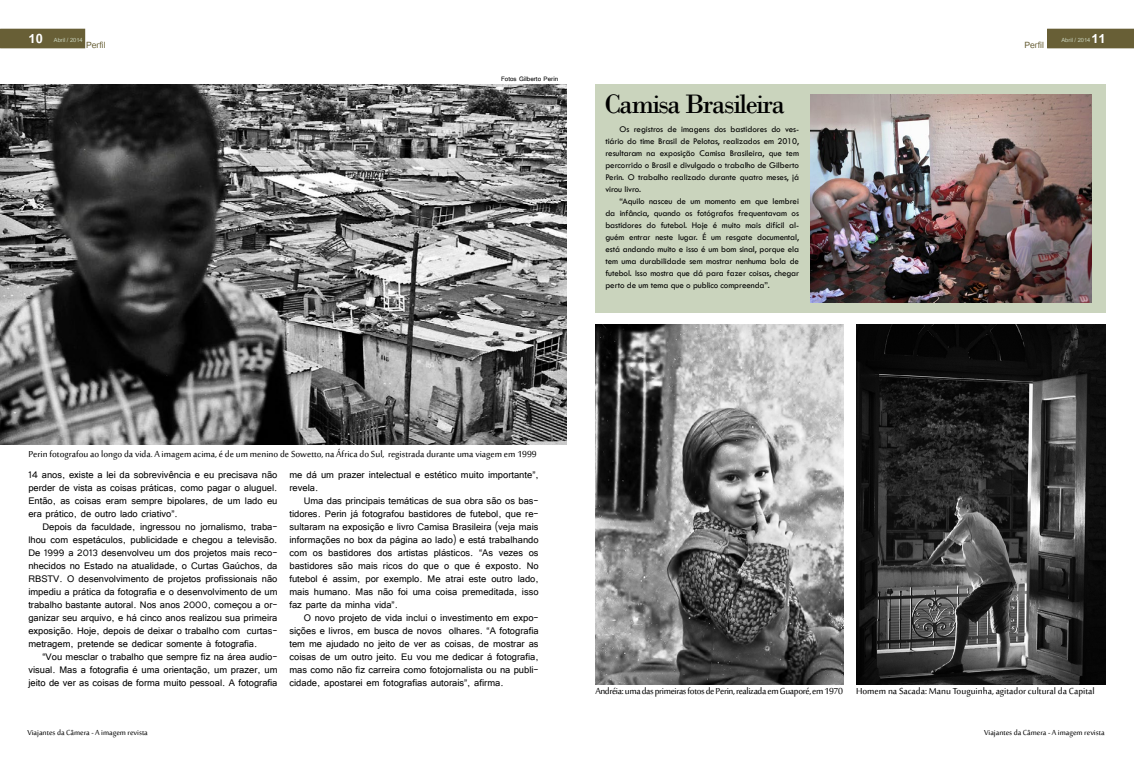
<style>
.page{position:relative;width:1134px;height:766px;background:#fff}
.page>*{position:absolute;margin:0;border:0;box-sizing:border-box;transform-origin:0 0}
.t1{font:28px "Bodoni";letter-spacing:-.05em;color:#000}
.t2{font:700 18px "Utsaah";color:#fff}
.t3{font:12px/13px "Tunga";color:#000;text-align:justify}
.t4{font:12px "Sakkal Majalla";letter-spacing:-.03em;color:#000}
.t5{font:12px "Sakkal Majalla";color:#000}
.t6{font:12px "Utsaah";color:#685f36}
.t7{font:10px "Sakkal Majalla";color:#000}
.t8{font:9px/12px "Tw Cen";letter-spacing:-.01em;color:#000;text-align:justify}
.t9{font:8px "Utsaah";color:#cad4bd}
.t10{font:8px "Tunga";color:#000}
</style>
<div class="page">
<div style="left:595px;top:84px;width:511px;height:228px;background:#cad4bd"></div>
<div style="left:1048px;top:29px;width:85px;height:19px;background:#685f36"></div>
<div style="left:1px;top:29px;width:84px;height:19px;background:#685f36"></div>
<img style="left:0;top:85px;width:567px;height:359px">
<img style="left:810px;top:94px;width:282px;height:208px">
<img style="left:856px;top:324px;width:250px;height:360px">
<img style="left:595px;top:324px;width:248px;height:360px">
<h2 class="t2" style="left:29px;top:30px;width:16px">10</h2>
<h2 class="t2" style="left:1091px;top:30px;width:16px">11</h2>
<p class="t9" style="left:54px;top:36px;width:30px">Abril / 2014</p>
<p class="t9" style="left:1061px;top:36px;width:30px">Abril / 2014</p>
<p class="t6" style="left:1024px;top:39px;width:21px">Perfil</p>
<p class="t6" style="left:86px;top:39px;width:21px">Perfil</p>
<p class="t10" style="left:501px;top:73px;width:59px">Fotos Gilberto Perin</p>
<h1 class="t1" style="left:604px;top:87px;width:182px">Camisa Brasileira</h1>
<p class="t8" style="left:605px;top:123px;width:195px;text-indent:14px">Os registros de imagens dos bastidores do ves&shy;tiário do time Brasil de Pelotas, realizados em 2010, resultaram na exposição Camisa Brasileira, que tem percorrido o Brasil e divulgado o trabalho de Gilberto Perin. O trabalho realizado durante quatro meses, já virou livro.</p>
<p class="t8" style="left:605px;top:195px;width:195px;text-indent:14px">“Aquilo nasceu de um momento em que lembrei da infância, quando os fotógrafos frequentavam os bastidores do futebol. Hoje é muito mais difícil al&shy;guém entrar neste lugar. É um resgate documental, está andando muito e isso é um bom sinal, porque ela tem uma durabilidade sem mostrar nenhuma bola de futebol. Isso mostra que dá para fazer coisas, chegar perto de um tema que o publico compreenda”.</p>
<p class="t5" style="left:28px;top:447px;width:510px">Perin fotografou ao longo da vida. A imagem acima, é de um menino de Sowetto, na África do Sul, registrada durante uma viagem em 1999</p>
<p class="t3" style="left:28px;top:467px;width:251px">14 anos, existe a lei da sobrevivência e eu precisava não perder de vista as coisas práticas, como pagar o aluguel.<br>Então, as coisas eram sempre bipolares, de um lado eu era prático, de outro lado criativo”.</p>
<p class="t3" style="left:28px;top:519px;width:251px;text-indent:14px">Depois da faculdade, ingressou no jornalismo, traba&shy;lhou com espetáculos, publicidade e chegou a televisão.<br>De 1999 a 2013 desenvolveu um dos projetos mais reco&shy;nhecidos no Estado na atualidade, o Curtas Gaúchos, da RBSTV. O desenvolvimento de projetos profissionais não impediu a prática da fotografia e o desenvolvimento de um trabalho bastante autoral. Nos anos 2000, começou a or&shy;ganizar seu arquivo, e há cinco anos realizou sua primeira exposição. Hoje, depois de deixar o trabalho com curtas&shy;metragem, pretende se dedicar somente à fotografia.</p>
<p class="t3" style="left:28px;top:649px;width:251px;text-indent:14px">“Vou mesclar o trabalho que sempre fiz na área audio&shy;visual. Mas a fotografia é uma orientação, um prazer, um jeito de ver as coisas de forma muito pessoal. A fotografia</p>
<p class="t3" style="left:289px;top:467px;width:251px">me dá um prazer intelectual e estético muito importante”, revela.</p>
<p class="t3" style="left:289px;top:493px;width:251px;text-indent:14px">Uma das principais temáticas de sua obra são os bas&shy;tidores. Perin já fotografou bastidores de futebol, que re&shy;sultaram na exposição e livro Camisa Brasileira (veja mais informações no box da página ao lado) e está trabalhando com os bastidores dos artistas plásticos. “As vezes os bastidores são mais ricos do que o que é exposto. No futebol é assim, por exemplo. Me atrai este outro lado, mais humano. Mas não foi uma coisa premeditada, isso faz parte da minha vida”.</p>
<p class="t3" style="left:289px;top:610px;width:251px;text-indent:14px">O novo projeto de vida inclui o investimento em expo&shy;sições e livros, em busca de novos olhares. “A fotografia tem me ajudado no jeito de ver as coisas, de mostrar as coisas de um outro jeito. Eu vou me dedicar á fotografia, mas como não fiz carreira como fotojornalista ou na publi&shy;cidade, apostarei em fotografias autorais”, afirma.</p>
<p class="t4" style="left:595px;top:684px;width:501px">Andréia: uma das primeiras fotos de Perin, realizada em Guaporé, em 1970 Homem na Sacada: Manu Touguinha, agitador cultural da Capital</p>
<p class="t7" style="left:27px;top:726px;width:122px">Viajantes da Câmera - A imagem revista</p>
<p class="t7" style="left:984px;top:726px;width:122px">Viajantes da Câmera - A imagem revista</p>
</div>
